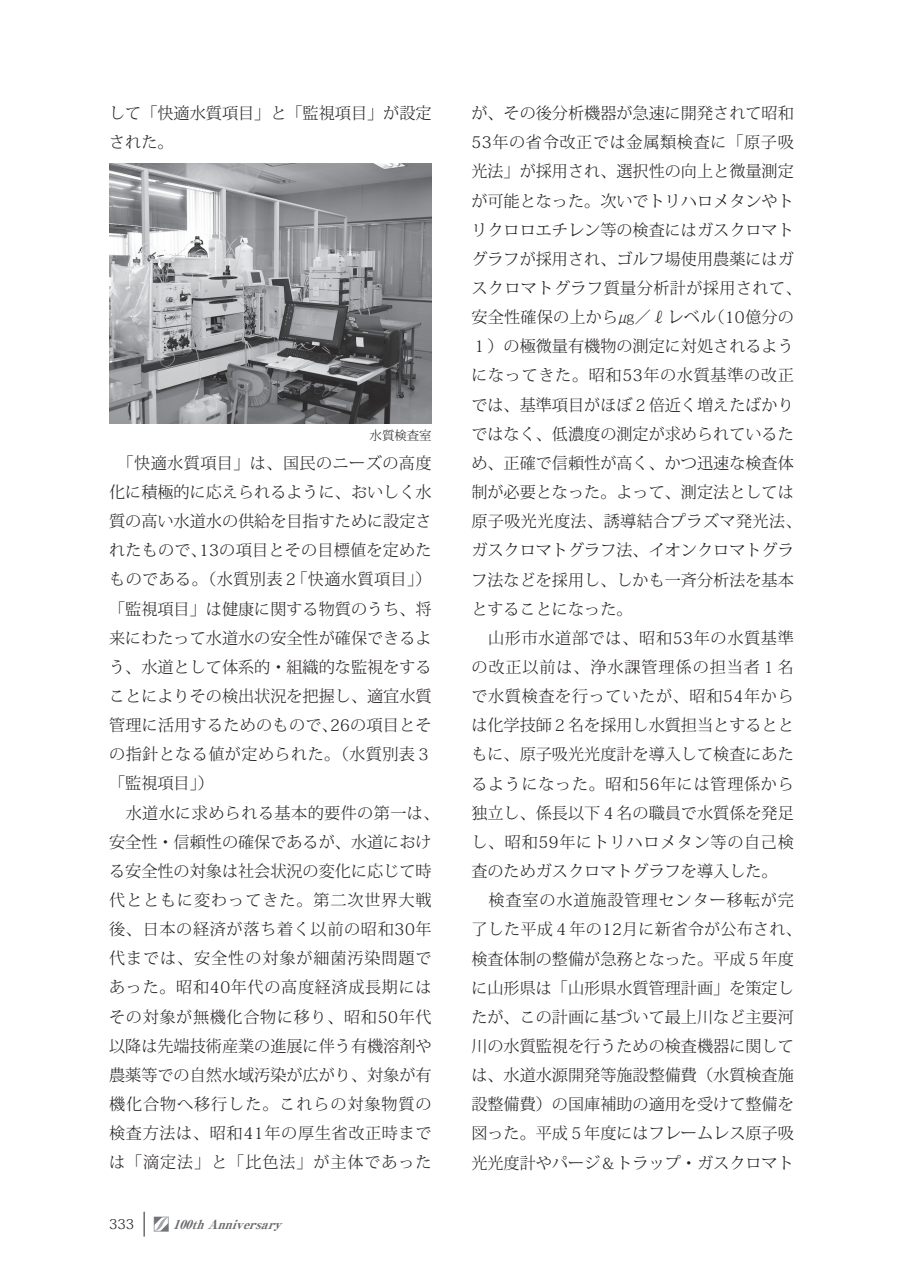
<style>
.page{position:relative;width:903px;height:1275px;background:#fff}
.page>*{position:absolute;margin:0;border:0;box-sizing:border-box;transform-origin:0 0}
.t1{font:300 16.1px/29.2px "Koz Min Pr 6 N";color:#231f20}
.t2{font:300 13.65px "Koz Min Pr 6 N";color:#231f20}
.t3{font:italic 800 12.42px "Ryumin Pro";color:#6c6d70}
.t4{font:300 12.42px "Koz Min Pr 6 N";color:#231f20}
</style>
<div class="page">
<img style="left:109px;top:163px;width:323px;height:260px">
<div style="left:154px;top:1217px;width:15px;height:15px;border:1px solid #a6a7ab"></div>
<svg style="left:154px;top:1217px;width:14px;height:14px"></svg>
<svg style="left:144px;top:1212px;width:1px;height:24px"></svg>
<p class="t1" style="left:109px;top:99px;width:324px">して「快適水質項目」と「監視項目」が設定された。</p>
<p class="t4" style="left:370px;top:428px;width:64px">水質検査室</p>
<p class="t1" style="left:109px;top:449px;width:332px">　「快適水質項目」は、国民のニーズの高度化に積極的に応えられるように、おいしく水質の高い水道水の供給を目指すために設定されたもので、13の項目とその目標値を定めたものである。（水質別表２「快適水質項目」）「監視項目」は健康に関する物質のうち、将来にわたって水道水の安全性が確保できるよう、水道として体系的・組織的な監視をすることによりその検出状況を把握し、適宜水質管理に活用するためのもので、26の項目とその指針となる値が定められた。（水質別表３「監視項目」）<br>　水道水に求められる基本的要件の第一は、安全性・信頼性の確保であるが、水道における安全性の対象は社会状況の変化に応じて時代とともに変わってきた。第二次世界大戦後、日本の経済が落ち着く以前の昭和30年代までは、安全性の対象が細菌汚染問題であった。昭和40年代の高度経済成長期にはその対象が無機化合物に移り、昭和50年代以降は先端技術産業の進展に伴う有機溶剤や農薬等での自然水域汚染が広がり、対象が有機化合物へ移行した。これらの対象物質の検査方法は、昭和41年の厚生省改正時までは「滴定法」と「比色法」が主体であった</p>
<p class="t2" style="left:109px;top:1217px;width:26px">333</p>
<p class="t3" style="left:173px;top:1214px;width:116px">100thAnniversary</p>
<p class="t1" style="left:471px;top:99px;width:332px">が、その後分析機器が急速に開発されて昭和<br>53年の省令改正では金属類検査に「原子吸光法」が採用され、選択性の向上と微量測定が可能となった。次いでトリハロメタンやトリクロロエチレン等の検査にはガスクロマトグラフが採用され、ゴルフ場使用農薬にはガスクロマトグラフ質量分析計が採用されて、安全性確保の上から㎍／ℓレベル（10億分の<br>１）の極微量有機物の測定に対処されるようになってきた。昭和53年の水質基準の改正では、基準項目がほぼ２倍近く増えたばかりではなく、低濃度の測定が求められているため、正確で信頼性が高く、かつ迅速な検査体制が必要となった。よって、測定法としては原子吸光光度法、誘導結合プラズマ発光法、ガスクロマトグラフ法、イオンクロマトグラフ法などを採用し、しかも一斉分析法を基本とすることになった。<br>　山形市水道部では、昭和53年の水質基準の改正以前は、浄水課管理係の担当者１名で水質検査を行っていたが、昭和54年からは化学技師２名を採用し水質担当とするとともに、原子吸光光度計を導入して検査にあたるようになった。昭和56年には管理係から独立し、係長以下４名の職員で水質係を発足し、昭和59年にトリハロメタン等の自己検査のためガスクロマトグラフを導入した。<br>　検査室の水道施設管理センター移転が完了した平成４年の12月に新省令が公布され、検査体制の整備が急務となった。平成５年度に山形県は「山形県水質管理計画」を策定したが、この計画に基づいて最上川など主要河川の水質監視を行うための検査機器に関しては、水道水源開発等施設整備費（水質検査施設整備費）の国庫補助の適用を受けて整備を図った。平成５年度にはフレームレス原子吸光光度計やパージ＆トラップ・ガスクロマト</p>
</div>
